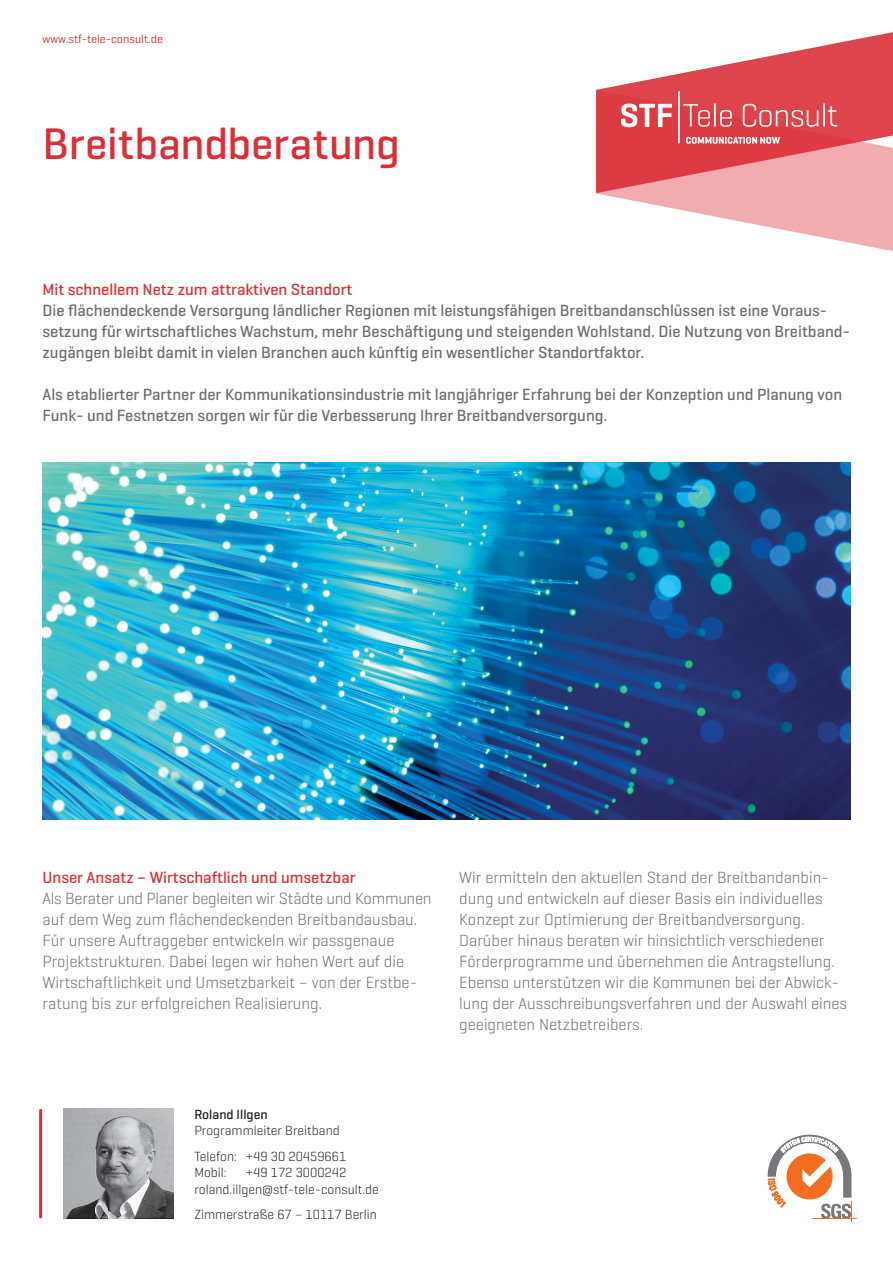
<style>
.page{position:relative;width:893px;height:1263px;background:#fff}
.page>*{position:absolute;margin:0;border:0;box-sizing:border-box;transform-origin:0 0}
.Headline{font:500 45px "Geogrotesque";letter-spacing:-.005em;color:#da2f37}
.Copy{font:300 16.5px/21px "Geogrotesque";color:#6c6d70}
.Anreißer{font:500 16.5px/21px "Geogrotesque";color:#6c6d70}
.Subhead_rot{font:500 16.5px "Geogrotesque";color:#da2f37}
.t1{font:300 13.5px/16.5px "Geogrotesque";color:#231f20}
.t2{font:500 13.5px "Geogrotesque";color:#231f20}
.t3{font:12px "Geogrotesque";color:#da2f37}
</style>
<div class="page">
<svg style="left:596px;top:193px;width:297px;height:58px"></svg>
<svg style="left:596px;top:32px;width:297px;height:161px"></svg>
<svg style="left:621px;top:104px;width:51px;height:23px"></svg>
<hr style="left:678px;top:91px;width:2px;height:53px;background:#fff">
<svg style="left:686px;top:137px;width:94px;height:7px"></svg>
<svg style="left:683px;top:104px;width:27px;height:23px"></svg>
<hr style="left:714px;top:103px;width:2px;height:24px;background:#fff">
<svg style="left:720px;top:110px;width:12px;height:17px"></svg>
<svg style="left:743px;top:104px;width:75px;height:23px;background:#e3686e"></svg>
<hr style="left:823px;top:103px;width:2px;height:24px;background:#fff">
<svg style="left:828px;top:106px;width:9px;height:21px"></svg>
<hr style="left:39px;top:1110px;width:3px;height:107px;background:#da2f37">
<img style="left:43px;top:463px;width:807px;height:357px">
<hr style="left:812px;top:1218px;width:45px;height:1px;background:#f36e21">
<svg style="left:767px;top:1135px;width:85px;height:87px"></svg>
<img style="left:63px;top:1109px;width:110px;height:110px">
<p class="t3" style="left:43px;top:31px;width:122px">www.stf-tele-consult.de</p>
<p class="Headline" style="left:43px;top:115px;width:359px">Breitbandberatung</p>
<p class="Subhead_rot" style="left:43px;top:279px;width:311px">Mit schnellem Netz zum attraktiven Standort</p>
<p class="Anreißer" style="left:43px;top:299px;width:809px">Die flächendeckende Versorgung ländlicher Regionen mit leistungsfähigen Breitbandanschlüssen ist eine Voraus&shy;setzung für wirtschaftliches Wachstum, mehr Beschäftigung und steigenden Wohlstand. Die Nutzung von Breitband&shy;zugängen bleibt damit in vielen Branchen auch künftig ein wesentlicher Standortfaktor.</p>
<p class="Anreißer" style="left:43px;top:383px;width:801px">Als etablierter Partner der Kommunikationsindustrie mit langjähriger Erfahrung bei der Konzeption und Planung von<br>Funk- und Festnetzen sorgen wir für die Verbesserung Ihrer Breitbandversorgung.</p>
<p class="Subhead_rot" style="left:43px;top:867px;width:315px">Unser Ansatz – Wirtschaftlich und umsetzbar</p>
<p class="Copy" style="left:43px;top:887px;width:391px">Als Berater und Planer begleiten wir Städte und Kommunen auf dem Weg zum flächendeckenden Breitbandausbau.<br>Für unsere Auftraggeber entwickeln wir passgenaue Projektstrukturen. Dabei legen wir hohen Wert auf die Wirtschaftlichkeit und Umsetzbarkeit – von der Erstbe&shy;ratung bis zur erfolgreichen Realisierung.</p>
<p class="Copy" style="left:459px;top:866px;width:390px">Wir ermitteln den aktuellen Stand der Breitbandanbin&shy;dung und entwickeln auf dieser Basis ein individuelles Konzept zur Optimierung der Breitbandversorgung.<br>Darüber hinaus beraten wir hinsichtlich verschiedener Förderprogramme und übernehmen die Antragstellung.<br>Ebenso unterstützen wir die Kommunen bei der Abwick&shy;lung der Ausschreibungsverfahren und der Auswahl eines geeigneten Netzbetreibers.</p>
<p class="t2" style="left:194px;top:1106px;width:75px">Roland Illgen</p>
<p class="t1" style="left:194px;top:1122px;width:147px">Programmleiter Breitband</p>
<p class="t1" style="left:194px;top:1147px;width:153px">Telefon: +49 30 20459661<br>Mobil:</p>
<p class="t1" style="left:245px;top:1164px;width:102px">+49 172 3000242</p>
<p class="t1" style="left:194px;top:1180px;width:186px">roland.illgen@stf-tele-consult.de</p>
<p class="t1" style="left:194px;top:1205px;width:184px">Zimmerstraße 67 – 10117 Berlin</p>
</div>
